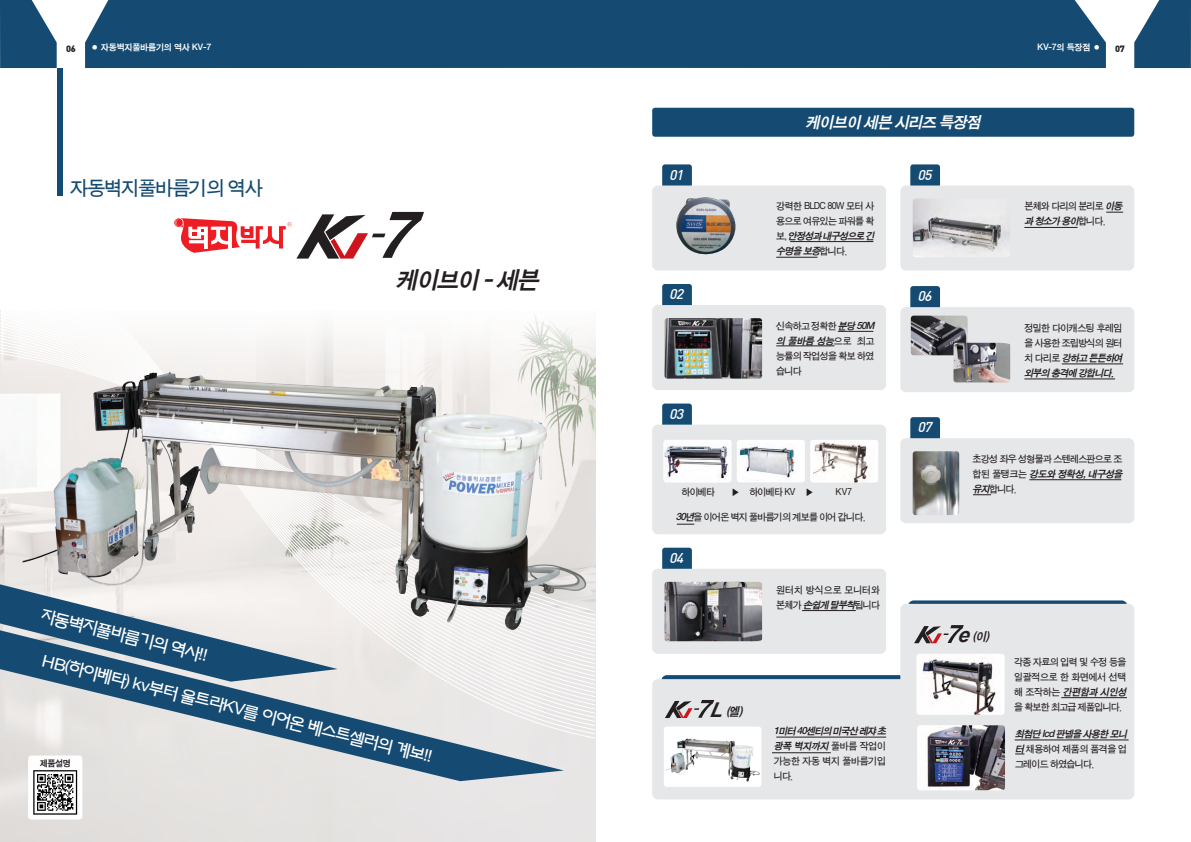
<style>
.page{position:relative;width:1191px;height:842px;background:#fff}
.page>*{position:absolute;margin:0;border:0;box-sizing:border-box;transform-origin:0 0}
.t1{font:italic 24px "Sand Kg";color:#231f20}
.t2{font:20px "Sand Tg";letter-spacing:-.05em;color:#154b72}
.t3{font:17px "Sand At M";color:#fff}
.t4{font:italic 16px "Sand Kg";color:#fff}
.t5{font:italic 14px "Dinmed";color:#fff}
.t6{font:italic 12px "Sand Kg";color:#231f20}
.t7{font:10px/15px "Sand Tg";letter-spacing:-.07em;color:#231f20}
.t8{font:italic 10px/15px "Sand Kg";color:#231f20}
.t9{font:10px/15px "Sand Tg";letter-spacing:-.035em;color:#231f20}
.t10{font:10px/15px "Sand Tg";letter-spacing:-.01em;color:#231f20}
.t11{font:9px "Sand Kg";letter-spacing:-.025em;color:#fff}
.t12{font:9px "Dinbla";color:#231f20}
.t13{font:9px "Sand Kg";color:#231f20}
.s1{font-family:"Sand Tg";font-style:normal}
.s2{font-family:"Sand Kg";font-style:italic}
.s3{font-family:"Arial";font-weight:700;font-size:20.3px}
.s4{font-family:"Arial";font-weight:700;font-size:20.5px}
</style>
<div class="page">
<div style="left:85px;top:0;width:1021px;height:68px;background:#154b72"></div>
<svg style="left:0;top:0;width:57px;height:68px;background:#366486"></svg>
<svg style="left:1134px;top:0;width:57px;height:68px;background:#366486"></svg>
<svg style="left:0;top:339px;width:595px;height:301px"></svg>
<img style="left:2px;top:311px;width:593px;height:106px">
<div style="left:908px;top:600px;width:219px;height:187px;background:linear-gradient(to right,#154b72,#154b72);border-radius:6px"></div>
<img style="left:186px;top:471px;width:398px;height:159px">
<div style="left:662px;top:164px;width:30px;height:36px;background:#154b72;border-radius:3px"></div>
<div style="left:652px;top:185px;width:234px;height:86px;background:#e6e7e9;border-radius:6px"></div>
<img style="left:676px;top:197px;width:59px;height:57px">
<div style="left:910px;top:286px;width:30px;height:35px;background:#154b72;border-radius:3px"></div>
<div style="left:900px;top:307px;width:234px;height:85px;background:#e6e7e9;border-radius:6px"></div>
<img style="left:910px;top:316px;width:57px;height:39px;border-radius:3px">
<div style="left:662px;top:284px;width:30px;height:35px;background:#154b72;border-radius:3px"></div>
<div style="left:652px;top:305px;width:234px;height:85px;background:#e6e7e9;border-radius:6px"></div>
<img style="left:664px;top:318px;width:98px;height:61px;border-radius:3px">
<div style="left:910px;top:417px;width:30px;height:36px;background:#154b72;border-radius:3px"></div>
<div style="left:900px;top:438px;width:234px;height:85px;background:#e6e7e9;border-radius:6px"></div>
<img style="left:912px;top:451px;width:47px;height:64px;border-radius:3px">
<div style="left:662px;top:404px;width:30px;height:35px;background:#154b72;border-radius:3px"></div>
<div style="left:652px;top:425px;width:234px;height:109px;background:#e6e7e9;border-radius:6px"></div>
<div style="left:810px;top:440px;width:68px;height:42px;background:#fff;border-radius:3px"></div>
<img style="left:813px;top:442px;width:55px;height:40px">
<div style="left:737px;top:440px;width:68px;height:42px;background:#fff;border-radius:3px"></div>
<img style="left:739px;top:445px;width:56px;height:36px">
<img style="left:663px;top:440px;width:67px;height:42px">
<div style="left:662px;top:548px;width:30px;height:35px;background:#154b72;border-radius:3px"></div>
<div style="left:652px;top:569px;width:234px;height:85px;background:#e6e7e9;border-radius:6px"></div>
<img style="left:664px;top:582px;width:98px;height:59px;border-radius:3px">
<div style="left:652px;top:679px;width:482px;height:120px;background:#e6e7e9;border-radius:6px"></div>
<div style="left:900px;top:604px;width:234px;height:85px;background:#e6e7e9;border-radius:6px"></div>
<div style="left:916px;top:654px;width:88px;height:61px;background:#fff;border-radius:3px"></div>
<img style="left:922px;top:659px;width:74px;height:56px">
<div style="left:910px;top:164px;width:30px;height:36px;background:#154b72;border-radius:3px"></div>
<div style="left:900px;top:185px;width:234px;height:86px;background:#e6e7e9;border-radius:6px"></div>
<img style="left:912px;top:199px;width:98px;height:58px;border-radius:3px">
<svg style="left:664px;top:726px;width:97px;height:61px;background:#e5e5e5"></svg>
<img style="left:693px;top:755px;width:66px;height:27px">
<img style="left:953px;top:343px;width:57px;height:39px;border-radius:3px">
<svg style="left:914px;top:625px;width:49px;height:18px"></svg>
<svg style="left:665px;top:700px;width:49px;height:18px"></svg>
<div style="left:652px;top:108px;width:482px;height:29px;background:#154b72;border-radius:3px"></div>
<img style="left:917px;top:725px;width:88px;height:65px;border-radius:3px">
<hr style="left:790px;top:241px;width:83px;height:1px;background:#231f20">
<hr style="left:776px;top:257px;width:41px;height:1px;background:#231f20">
<svg style="left:1106px;top:212px;width:17px;height:1px"></svg>
<hr style="left:1024px;top:227px;width:53px;height:1px;background:#231f20">
<hr style="left:837px;top:331px;width:36px;height:1px;background:#231f20">
<hr style="left:1061px;top:364px;width:62px;height:1px;background:#231f20">
<hr style="left:1029px;top:479px;width:92px;height:1px;background:#231f20">
<hr style="left:802px;top:610px;width:53px;height:1px;background:#231f20">
<hr style="left:776px;top:737px;width:110px;height:1px;background:#231f20">
<hr style="left:772px;top:752px;width:59px;height:1px;background:#231f20">
<hr style="left:1061px;top:697px;width:66px;height:1px;background:#231f20">
<hr style="left:1014px;top:740px;width:114px;height:1px;background:#231f20">
<svg style="left:973px;top:495px;width:18px;height:1px"></svg>
<hr style="left:1024px;top:379px;width:91px;height:1px;background:#231f20">
<svg style="left:677px;top:524px;width:17px;height:1px"></svg>
<hr style="left:776px;top:346px;width:58px;height:1px;background:#231f20">
<svg style="left:0;top:578px;width:338px;height:46px"></svg>
<svg style="left:0;top:624px;width:564px;height:157px;background:#a6b6c1"></svg>
<svg style="left:174px;top:212px;width:250px;height:47px"></svg>
<div style="left:57px;top:68px;width:5px;height:128px;background:#154b72"></div>
<div style="left:28px;top:755px;width:54px;height:64px;background:#fff;border-radius:3px"></div>
<img style="left:28px;top:770px;width:54px;height:49px">
<p class="t12" style="left:66px;top:43px;width:11px">06</p>
<p class="t11" style="left:91px;top:42px;width:122px">● 자동벽지풀바름기의 역사 KV-7</p>
<p class="t11" style="left:1037px;top:42px;width:65px">KV-7의 특장점 ●</p>
<p class="t12" style="left:1115px;top:43px;width:11px">07</p>
<h2 class="t2" style="left:70px;top:178px;width:194px">자동벽지풀바름기의 역사</h2>
<h1 class="t1" style="left:396px;top:268px;width:150px">케이브이 -세븐</h1>
<h3 class="t3" style="left:43px;top:607px;width:173px;rotate:14deg">자동벽지풀바름기의 역사!!</h3>
<h3 class="t3" style="left:44px;top:652px;width:403px;rotate:14deg">HB(하이베타) kv부터 울트라KV를 이어온 베스트셀러의 계보!!</h3>
<p class="t13" style="left:40px;top:758px;width:33px">제품설명</p>
<h3 class="t5" style="left:669px;top:166px;width:18px">01</h3>
<h3 class="t5" style="left:669px;top:285px;width:18px">02</h3>
<h3 class="t5" style="left:669px;top:405px;width:18px">03</h3>
<h3 class="t4" style="left:805px;top:114px;width:180px">케이브이 세븐 시 리즈 특장점</h3>
<p class="t7" style="left:776px;top:199px;width:100px">강력한 BLDC 80W 모터 사 용으로 여유있는 파워를 확</p>
<p class="t8" style="left:776px;top:229px;width:102px"><span class="s1">보 ,</span> 안정성과 내구성으로 긴 수명을 보증<span class="s1">합 니 다 .</span></p>
<p class="t7" style="left:776px;top:319px;width:102px">신속하고 정확한 <span class="s2">분당 50M</span></p>
<p class="t8" style="left:776px;top:334px;width:100px">의 풀바름 성능<span class="s1">으 로 최 고</span></p>
<p class="t7" style="left:776px;top:349px;width:100px">능률의 작업성을 확보 하였 습니다</p>
<h3 class="t5" style="left:917px;top:166px;width:18px">05</h3>
<h3 class="t5" style="left:917px;top:287px;width:18px">06</h3>
<h3 class="t5" style="left:917px;top:418px;width:18px">07</h3>
<p class="t7" style="left:1024px;top:199px;width:102px">본체와 다리의 분리로 <span class="s2">이동</span></p>
<p class="t8" style="left:1024px;top:214px;width:82px">과 청소가 용이<span class="s1">합 니 다 .</span></p>
<p class="t7" style="left:1024px;top:321px;width:100px">정밀한 다이캐스팅 후레임 을 사용한 조립방식의 원터</p>
<p class="t8" style="left:1024px;top:351px;width:102px"><span class="s1">치 다 리 로</span> 강하고 튼튼하여 외부의 충격에 강합니다.</p>
<p class="t7" style="left:681px;top:485px;width:35px">하이베타</p>
<p class="t7" style="left:731px;top:485px;width:84px">▶ 하이베타 KV ▶</p>
<p class="t7" style="left:835px;top:485px;width:18px">KV7</p>
<p class="t7" style="left:675px;top:510px;width:191px"><span class="s2">30년</span>을 이어온 벽지 풀바름기의 계보를 이어 갑니다.</p>
<h3 class="t5" style="left:669px;top:549px;width:18px">04</h3>
<p class="t10" style="left:776px;top:582px;width:105px">원터치 방식으로 모니터와 본 체 가 <span class="s2">손쉽게 탈부착</span>됩 니 다</p>
<p class="t6" style="left:709px;top:706px;width:37px"><span class="s3">L</span> (엘)</p>
<p class="t8" style="left:773px;top:724px;width:116px">1미터 40센티의 미국산 레쟈 초 광폭 벽지까지<span class="s1">풀바름 작업이</span></p>
<p class="t9" style="left:773px;top:754px;width:114px">가능한 자동 벽지 풀바름기입 니다.</p>
<p class="t7" style="left:972px;top:452px;width:151px">초강성 좌우 성형물과 스텐레스판으로 조</p>
<p class="t8" style="left:972px;top:467px;width:154px"><span class="s1">합 된 풀 탱 크 는</span> 강도와 정확성,내구성을</p>
<p class="t7" style="left:972px;top:482px;width:45px"><span class="s2">유지</span>합니다.</p>
<p class="t6" style="left:957px;top:630px;width:36px"><span class="s4">e</span> (이)</p>
<p class="t9" style="left:1014px;top:654px;width:114px">각종 자료의 입력 및 수정 등을 일괄적으로 한 화면에서 선택</p>
<p class="t8" style="left:1014px;top:684px;width:116px"><span class="s1">해 조작하는</span> 간편함과 시인성</p>
<p class="t7" style="left:1014px;top:699px;width:109px">을 확보한 최고급 제품입니다.</p>
<p class="t8" style="left:1015px;top:726px;width:116px">최첨단 lcd 판넬을 사용한 모니</p>
<p class="t7" style="left:1015px;top:741px;width:114px"><span class="s2">터</span>채용하여 제품의 품격을 업 그레이드 하였습니다.</p>
</div>
